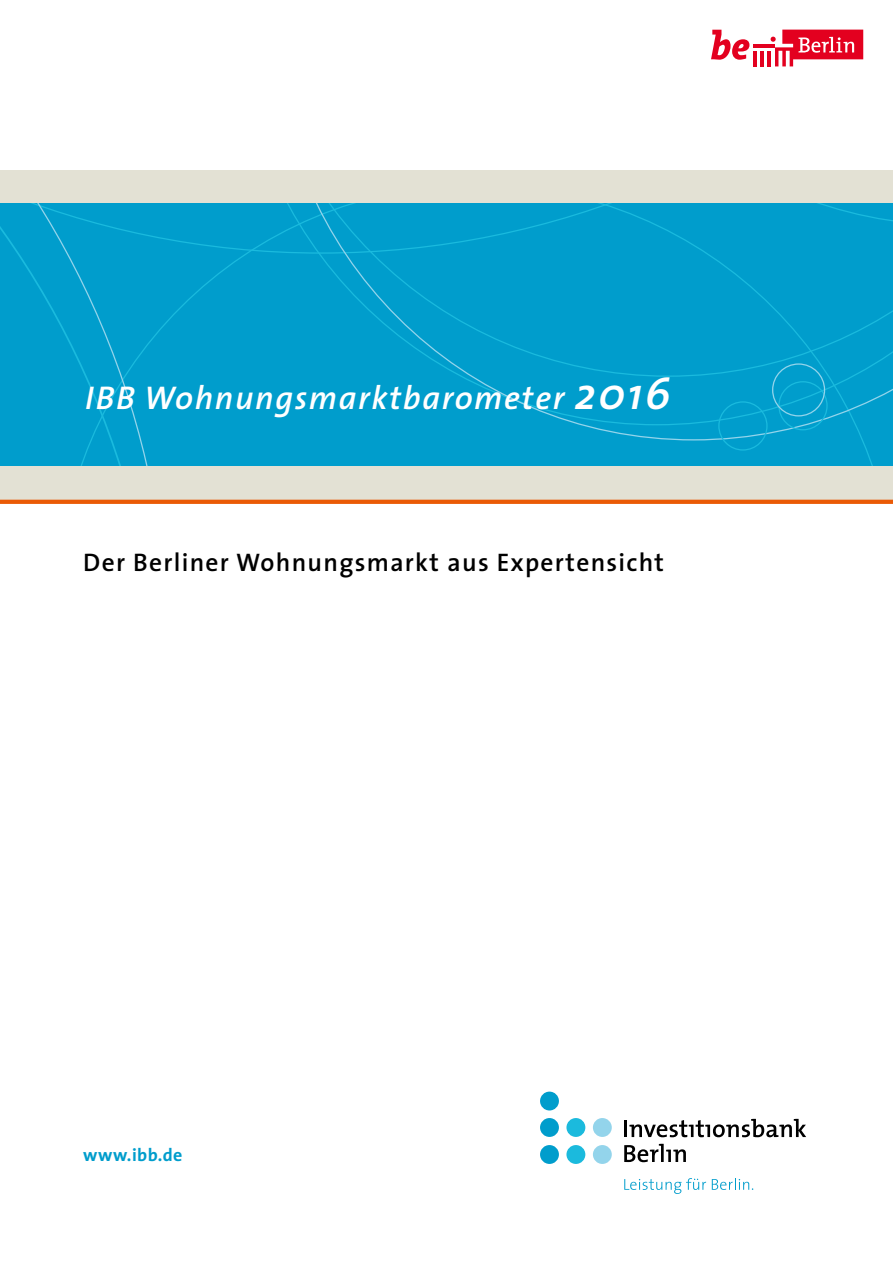
<style>
.page{position:relative;width:893px;height:1263px;background:#fff}
.page>*{position:absolute;margin:0;border:0;box-sizing:border-box;transform-origin:0 0}
.t1{font:italic 600 33px "The Sans";letter-spacing:.05em;color:#fff}
.t2{font:600 25.5px "The Sans";letter-spacing:.05em;color:#000}
.t3{font:700 18px "The Sans";letter-spacing:.025em;color:#009dcc}
.s1{font-size:45px}
</style>
<div class="page">
<div style="left:540px;top:1145px;width:19px;height:19px;background:#009dcc;border-radius:50%"></div>
<div style="left:566px;top:1145px;width:19px;height:19px;background:#1bbadd;border-radius:50%"></div>
<div style="left:540px;top:1118px;width:19px;height:19px;background:#009dcc;border-radius:50%"></div>
<div style="left:566px;top:1118px;width:19px;height:19px;background:#1bbadd;border-radius:50%"></div>
<div style="left:593px;top:1145px;width:19px;height:19px;background:#93d4eb;border-radius:50%"></div>
<div style="left:593px;top:1118px;width:19px;height:19px;background:#93d4eb;border-radius:50%"></div>
<div style="left:540px;top:1091px;width:19px;height:19px;background:#009dcc;border-radius:50%"></div>
<svg style="left:624px;top:1144px;width:62px;height:18px"></svg>
<hr style="left:624px;top:1120px;width:3px;height:17px;background:#000">
<svg style="left:629px;top:1119px;width:177px;height:18px"></svg>
<svg style="left:624px;top:1178px;width:82px;height:16px"></svg>
<svg style="left:712px;top:1178px;width:41px;height:12px"></svg>
<div style="left:0;top:170px;width:893px;height:330px;background:#e3e1d4"></div>
<div style="left:0;top:204px;width:893px;height:261px;background:#009dcc"></div>
<svg style="left:0;top:500px;width:893px;height:4px;background:#ea5d0a"></svg>
<svg style="left:711px;top:30px;width:38px;height:30px"></svg>
<hr style="left:753px;top:51px;width:3px;height:15px;background:#e3001f">
<hr style="left:760px;top:51px;width:4px;height:15px;background:#e3001f">
<hr style="left:768px;top:51px;width:3px;height:15px;background:#e3001f">
<hr style="left:753px;top:44px;width:22px;height:3px;background:#e3001f">
<svg style="left:771px;top:30px;width:92px;height:36px"></svg>
<p class="t1" style="left:85px;top:370px;width:587px">IBB Wohnungsmarktbarometer <span class="s1">2016</span></p>
<p class="t2" style="left:83px;top:541px;width:582px">Der Berliner Wohnungsmarkt aus Expertensicht</p>
<p class="t3" style="left:83px;top:1140px;width:101px">www.ibb.de</p>
</div>
